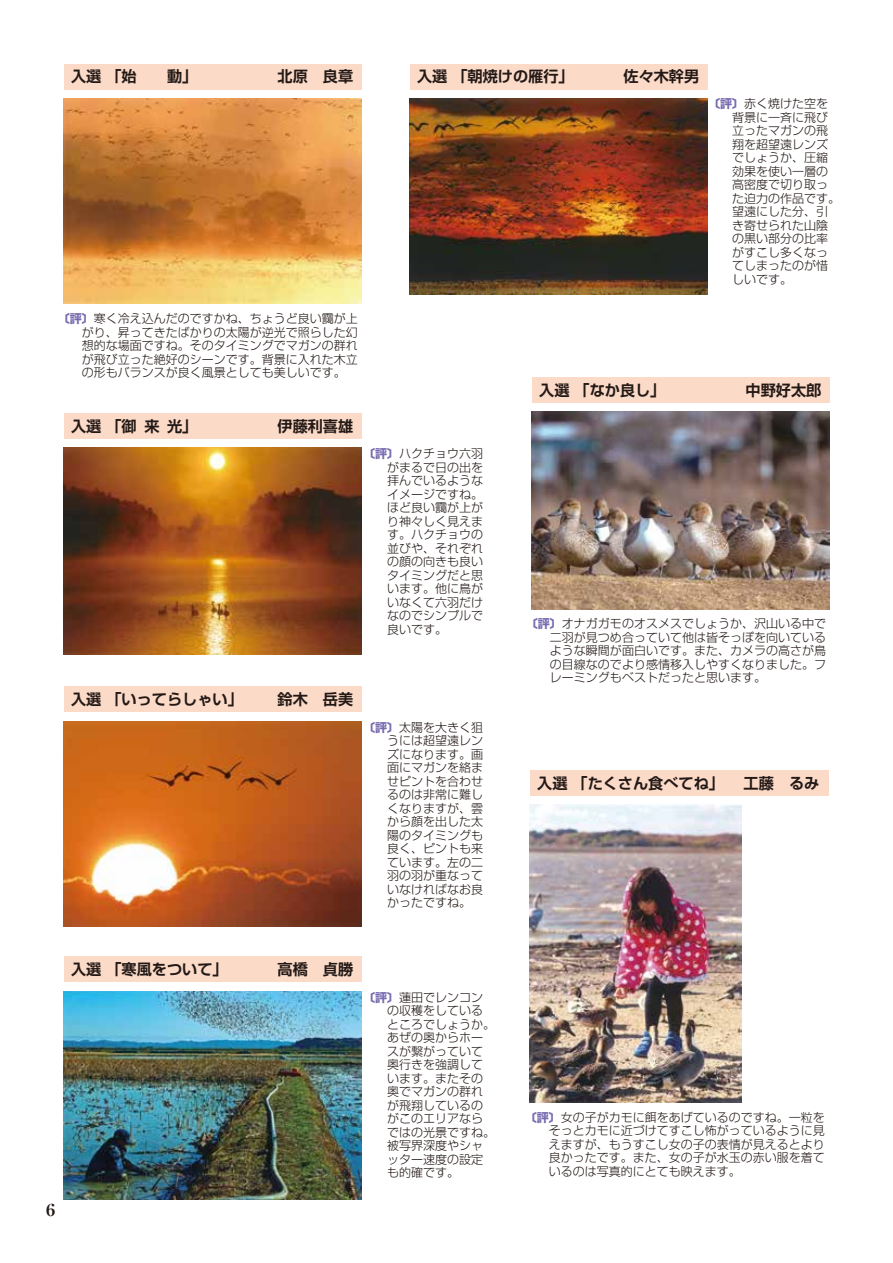
<style>
.page{position:relative;width:893px;height:1263px;background:#fff}
.page>*{position:absolute;margin:0;border:0;box-sizing:border-box;transform-origin:0 0}
.t1{font:700 expanded 16.5px "Ryumin Pro";color:#221815}
.t2{font:700 15.15px "Shin Go Pro De";color:#221815}
.t3{font:300 12px/13.5px "Shin Go Pro";color:#221815;text-align:justify}
.s1{font-weight:700;color:#796baf}
</style>
<div class="page">
<div style="left:530px;top:770px;width:298px;height:26px;background:#fbdac8"></div>
<div style="left:64px;top:64px;width:297px;height:25px;background:#fbdac8"></div>
<img style="left:64px;top:991px;width:298px;height:208px">
<img style="left:530px;top:805px;width:211px;height:298px">
<img style="left:64px;top:721px;width:298px;height:205px">
<img style="left:532px;top:412px;width:298px;height:197px">
<img style="left:64px;top:448px;width:298px;height:206px">
<img style="left:410px;top:98px;width:298px;height:196px">
<img style="left:64px;top:98px;width:298px;height:206px">
<div style="left:410px;top:64px;width:297px;height:25px;background:#fbdac8"></div>
<div style="left:64px;top:413px;width:297px;height:26px;background:#fbdac8"></div>
<div style="left:64px;top:687px;width:297px;height:25px;background:#fbdac8"></div>
<div style="left:64px;top:956px;width:297px;height:26px;background:#fbdac8"></div>
<div style="left:532px;top:377px;width:297px;height:26px;background:#fbdac8"></div>
<p class="t2" style="left:71px;top:64px;width:128px">入選「始　　動」</p>
<p class="t2" style="left:278px;top:64px;width:77px">北原　良章</p>
<p class="t3" style="left:82px;top:310px;width:277px;text-indent:-24px"><span class="s1">〔評〕</span>寒く冷え込んだのですかね、ちょうど良い靄が上がり、昇ってきたばかりの太陽が逆光で照らした幻想的な場面ですね。そのタイミングでマガンの群れが飛び立った絶好のシーンです。背景に入れた木立の形もバランスが良く風景としても美しいです。</p>
<p class="t2" style="left:71px;top:413px;width:90px">入選「御来</p>
<p class="t2" style="left:167px;top:413px;width:32px">光」</p>
<p class="t2" style="left:278px;top:413px;width:77px">伊藤利喜雄</p>
<p class="t2" style="left:71px;top:687px;width:173px">入選「いってらしゃい」</p>
<p class="t2" style="left:278px;top:687px;width:77px">鈴木　岳美</p>
<p class="t2" style="left:417px;top:64px;width:158px">入選「朝焼けの雁行」</p>
<p class="t2" style="left:623px;top:64px;width:77px">佐々木幹男</p>
<p class="t3" style="left:732px;top:96px;width:109px;text-align:left;text-indent:-24px"><span class="s1">〔評〕</span>赤く焼けた空を背景に一斉に飛び立ったマガンの飛翔を超望遠レンズでしょうか、圧縮効果を使い一層の高密度で切り取った迫力の作品です。望遠にした分、引き寄せられた山陰の黒い部分の比率がすこし多くなってしまったのが惜しいです。</p>
<p class="t2" style="left:539px;top:378px;width:128px">入選「なか良し」</p>
<p class="t2" style="left:746px;top:378px;width:77px">中野好太郎</p>
<p class="t3" style="left:387px;top:445px;width:97px;text-indent:-24px"><span class="s1">〔評〕</span>ハクチョウ六羽がまるで日の出を拝んでいるようなイメージですね。ほど良い靄が上がり神々しく見えます。ハクチョウの並びや、それぞれの顔の向きも良いタイミングだと思います。他に鳥がいなくて六羽だけなのでシンプルで良いです。</p>
<p class="t3" style="left:387px;top:719px;width:97px;text-indent:-24px"><span class="s1">〔評〕</span>太陽を大きく狙うには超望遠レンズになります。画面にマガンを絡ませピントを合わせるのは非常に難しくなりますが、雲から顔を出した太陽のタイミングも良く、ピントも来ています。左の二羽の羽が重なっていなければなお良かったですね。</p>
<p class="t3" style="left:550px;top:615px;width:278px;text-indent:-24px"><span class="s1">〔評〕</span>オナガガモのオスメスでしょうか、沢山いる中で二羽が見つめ合っていて他は皆そっぽを向いているような瞬間が面白いです。また、カメラの高さが鳥の目線なのでより感情移入しやすくなりました。フレーミングもベストだったと思います。</p>
<p class="t2" style="left:537px;top:771px;width:188px">入選「たくさん食べてね」</p>
<p class="t2" style="left:744px;top:771px;width:77px">工藤　るみ</p>
<p class="t2" style="left:71px;top:957px;width:158px">入選「寒風をついて」</p>
<h1 class="t1" style="left:43px;top:1197px;width:18px">６</h1>
<p class="t2" style="left:278px;top:957px;width:77px">高橋　貞勝</p>
<p class="t3" style="left:387px;top:989px;width:109px;text-align:left;text-indent:-24px"><span class="s1">〔評〕</span>蓮田でレンコンの収穫をしているところでしょうか。あぜの奥からホースが繋がっていて奥行きを強調しています。またその奥でマガンの群れが飛翔しているのがこのエリアならではの光景ですね。被写界深度やシャッター速度の設定も的確です。</p>
<p class="t3" style="left:549px;top:1109px;width:277px;text-indent:-24px"><span class="s1">〔評〕</span>女の子がカモに餌をあげているのですね。一粒をそっとカモに近づけてすこし怖がっているように見えますが、もうすこし女の子の表情が見えるとより良かったです。また、女の子が水玉の赤い服を着ているのは写真的にとても映えます。</p>
</div>
